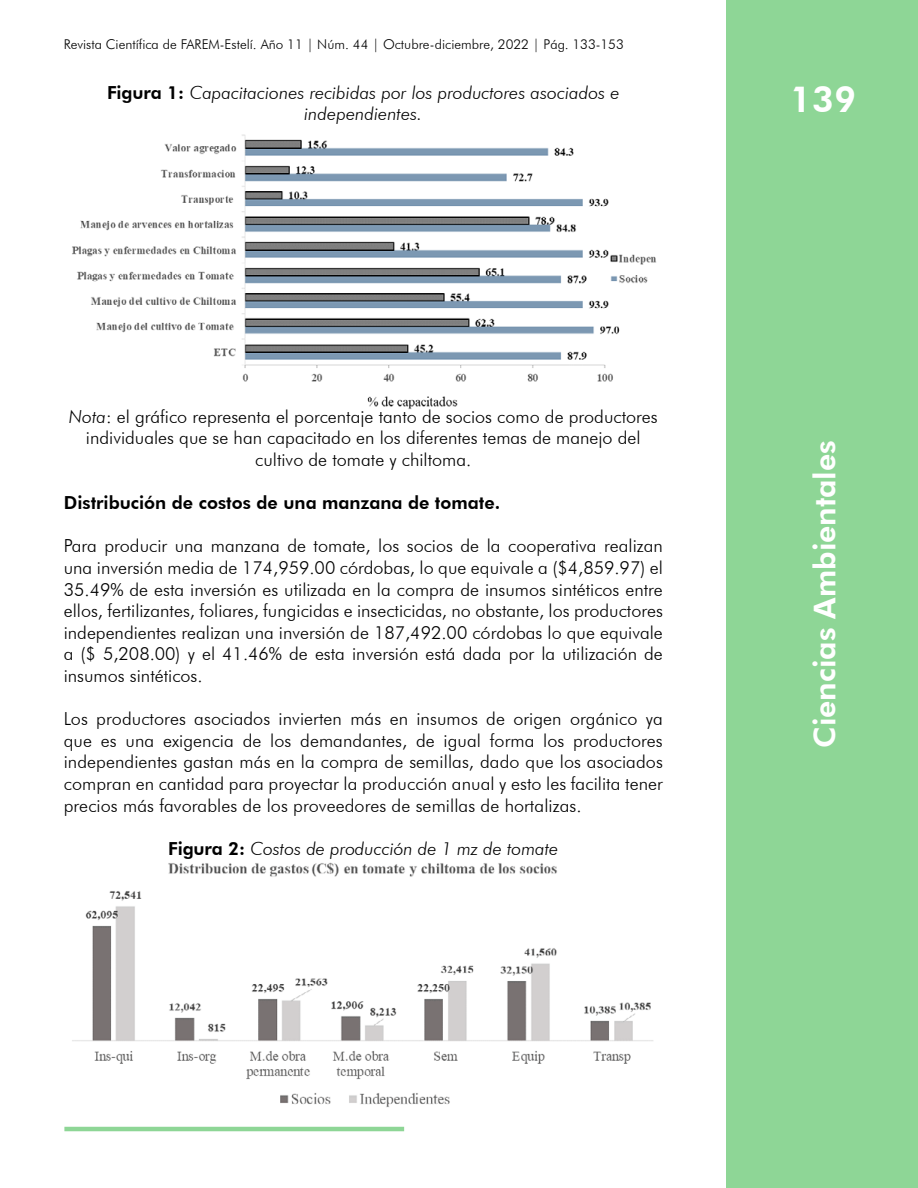
<style>
.page{position:relative;width:918px;height:1188px;background:#fff}
.page>*{position:absolute;margin:0;border:0;box-sizing:border-box;transform-origin:0 0}
.t1{font:800 36px "Futura BT";color:#fff}
.t2{font:800 30px "Futura BT";color:#fff}
.t3{font:300 18px/21.6px "Futura BT";color:#000;text-align:justify}
.t4{font:italic 300 18px/21.6px "Futura BT";color:#000;text-align:center}
.t5{font:800 18px "Futura BT";color:#000}
.t6{font:300 13.5px "Futura BT";color:#000}
.s1{font-weight:800;font-style:normal}
.s2{font-style:italic}
</style>
<div class="page">
<div style="left:727px;top:0;width:191px;height:1188px;background:#8ed696"></div>
<hr style="left:64px;top:1127px;width:340px;height:4px;background:#8ed696">
<img style="left:72px;top:134px;width:584px;height:276px">
<img style="left:72px;top:862px;width:581px;height:245px">
<p class="t6" style="left:64px;top:36px;width:562px">Revista Científica de FAREM-Estelí. Año 11 | Núm. 44 | Octubre-diciembre, 2022 | Pág. 133-153</p>
<p class="t4" style="left:107px;top:81px;width:514px"><span class="s1">Figura 1:</span> Capacitaciones recibidas por los productores asociados e independientes.</p>
<p class="t3" style="left:69px;top:405px;width:590px;text-align:center"><span class="s2">Nota</span>: el gráfico representa el porcentaje tanto de socios como de productores individuales que se han capacitado en los diferentes temas de manejo del cultivo de tomate y chiltoma.</p>
<p class="t5" style="left:64px;top:492px;width:438px">Distribución de costos de una manzana de tomate.</p>
<p class="t3" style="left:64px;top:535px;width:601px">Para producir una manzana de tomate, los socios de la cooperativa realizan una inversión media de 174,959.00 córdobas, lo que equivale a ($4,859.97) el 35.49% de esta inversión es utilizada en la compra de insumos sintéticos entre ellos, fertilizantes, foliares, fungicidas e insecticidas, no obstante, los productores independientes realizan una inversión de 187,492.00 córdobas lo que equivale a ($ 5,208.00) y el 41.46% de esta inversión está dada por la utilización de insumos sintéticos.</p>
<p class="t3" style="left:64px;top:708px;width:601px">Los productores asociados invierten más en insumos de origen orgánico ya que es una exigencia de los demandantes, de igual forma los productores independientes gastan más en la compra de semillas, dado que los asociados compran en cantidad para proyectar la producción anual y esto les facilita tener precios más favorables de los proveedores de semillas de hortalizas.</p>
<p class="t4" style="left:168px;top:837px;width:392px"><span class="s1">Figura 2:</span> Costos de producción de 1 mz de tomate</p>
<h1 class="t1" style="left:790px;top:78px;width:68px">139</h1>
<h2 class="t2" style="left:807px;top:748px;width:309px;rotate:-90deg">Ciencias Ambientales</h2>
</div>
